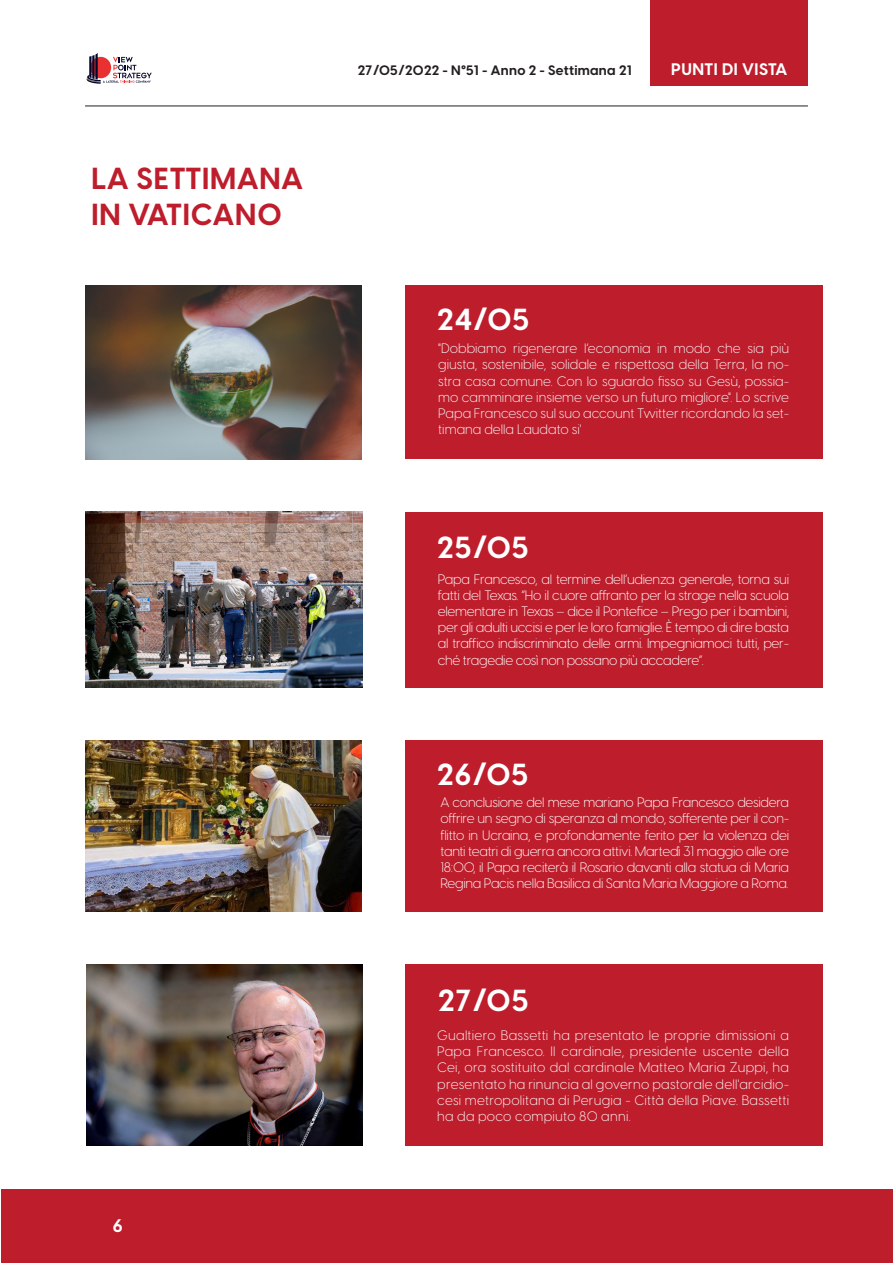
<style>
.page{position:relative;width:893px;height:1263px;background:#fff}
.page>*{position:absolute;margin:0;border:0;box-sizing:border-box;transform-origin:0 0}
.titolo{font:700 30px "Visby CF";letter-spacing:.03em;color:#be1d2c}
.titolo-2{font:700 30px "Visby CF";letter-spacing:.03em;color:#fff}
.testo{font:700 18px "Visby CF";color:#fff}
.t1{font:700 16.5px "Visby CF";letter-spacing:.03em;color:#fff}
.Stile_di_paragrafo_1{font:300 13.5px/16.2px "Visby CF";letter-spacing:-.02em;color:#fff;text-align:justify}
.testo-2{font:300 13.5px/16.2px "Visby CF";letter-spacing:.02em;color:#fafafa;text-align:justify}
.Stile_di_paragrafo_1-2{font:300 13.5px/16.2px "Visby CF";color:#f7f7f8;text-align:justify}
.t2{font:700 13.5px "Visby CF";letter-spacing:.02em;color:#231f20}
</style>
<div class="page">
<div style="left:651px;top:0;width:157px;height:85px;background:#be1d2c"></div>
<div style="left:1px;top:1189px;width:892px;height:74px;background:#be1d2c"></div>
<svg style="left:87px;top:53px;width:65px;height:31px"></svg>
<hr style="left:85px;top:106px;width:723px;height:1px;background:#231f20">
<div style="left:405px;top:965px;width:418px;height:181px;background:#be1d2c"></div>
<img style="left:86px;top:965px;width:276px;height:180px">
<div style="left:405px;top:740px;width:418px;height:172px;background:#be1d2c"></div>
<img style="left:86px;top:740px;width:275px;height:172px">
<div style="left:405px;top:512px;width:418px;height:176px;background:#be1d2c"></div>
<img style="left:85px;top:512px;width:277px;height:176px">
<div style="left:405px;top:285px;width:418px;height:174px;background:#be1d2c"></div>
<img style="left:85px;top:285px;width:276px;height:174px">
<p class="titolo" style="left:91px;top:159px;width:213px">LA SETTIMANA</p>
<p class="titolo" style="left:91px;top:195px;width:192px">IN VATICANO</p>
<p class="testo" style="left:113px;top:1214px;width:11px">6</p>
<p class="t2" style="left:358px;top:62px;width:276px">27/05/2022 - N°51 - Anno 2 - Settimana 21</p>
<p class="t1" style="left:671px;top:58px;width:118px">PUNTI DI VISTA</p>
<p class="titolo-2" style="left:437px;top:301px;width:94px">24/05</p>
<p class="Stile_di_paragrafo_1-2" style="left:438px;top:340px;width:352px">"Dobbiamo rigenerare l’economia in modo che sia più giusta, sostenibile, solidale e rispettosa della Terra, la no&shy;stra casa comune. Con lo sguardo fisso su Gesù, possia&shy;mo camminare insieme verso un futuro migliore". Lo scrive Papa Francesco sul suo account Twitter ricordando la set&shy;timana della Laudato si'</p>
<p class="titolo-2" style="left:437px;top:529px;width:93px">25/05</p>
<p class="Stile_di_paragrafo_1" style="left:438px;top:571px;width:353px">Papa Francesco, al termine dell’udienza generale, torna sui fatti del Texas. “Ho il cuore affranto per la strage nella scuola elementare in Texas – dice il Pontefice – Prego per i bambini, per gli adulti uccisi e per le loro famiglie. È tempo di dire basta al traffico indiscriminato delle armi. Impegniamoci tutti, per&shy;ché tragedie così non possano più accadere”.</p>
<p class="titolo-2" style="left:437px;top:755px;width:93px">26/05</p>
<p class="Stile_di_paragrafo_1" style="left:440px;top:794px;width:350px">A conclusione del mese mariano Papa Francesco desidera offrire un segno di speranza al mondo, sofferente per il con&shy;flitto in Ucraina, e profondamente ferito per la violenza dei tanti teatri di guerra ancora attivi. Martedì 31 maggio alle ore 18:00, il Papa reciterà il Rosario davanti alla statua di Maria Regina Pacis nella Basilica di Santa Maria Maggiore a Roma.</p>
<p class="titolo-2" style="left:438px;top:981px;width:92px">27/05</p>
<p class="testo-2" style="left:437px;top:1027px;width:353px">Gualtiero Bassetti ha presentato le proprie dimissioni a Papa Francesco. Il cardinale, presidente uscente della Cei, ora sostituito dal cardinale Matteo Maria Zuppi, ha presentato ha rinuncia al governo pastorale dell'arcidio&shy;cesi metropolitana di Perugia - Città della Piave. Bassetti ha da poco compiuto 80 anni.</p>
</div>
